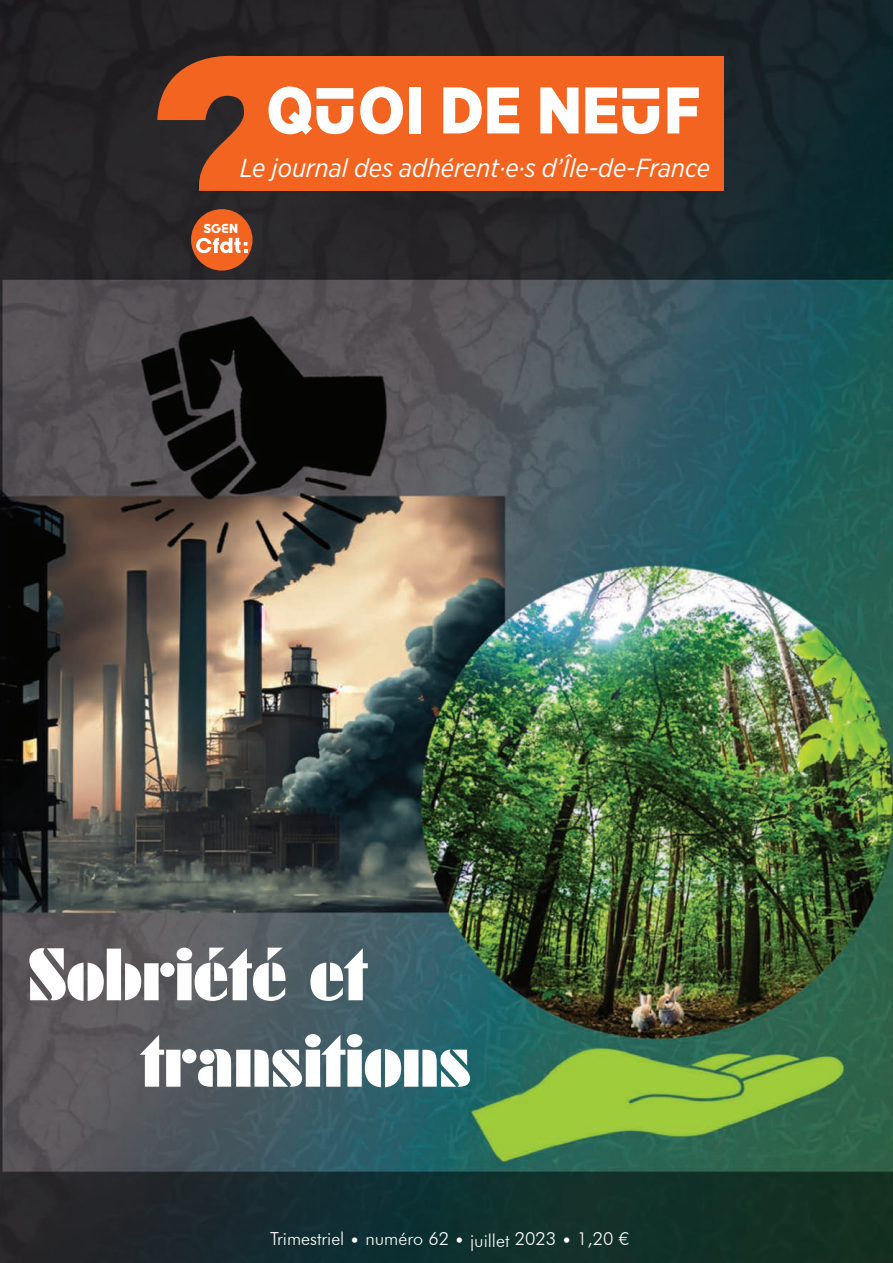
<style>
.page{position:relative;width:893px;height:1263px;background:#fff}
.page>*{position:absolute;margin:0;border:0;box-sizing:border-box;transform-origin:0 0}
.t1{font:72px/86.4px "Futura Black BT";color:#fff}
.t2{font:900 65.85px "Gotham Narrow";color:#fff}
.t3{font:italic 26.1px "Gotham Narrow";color:#fff}
.t4{font:300 18px "Futura BT";color:#fff}
.t5{font:900 condensed 13.05px "CFDT";color:#fff}
.s1{font-family:"CFDT";font-stretch:condensed}
</style>
<div class="page">
<img style="left:0;top:0;width:893px;height:1263px">
<div style="left:244px;top:56px;width:480px;height:135px;background:#f36421"></div>
<svg style="left:157px;top:56px;width:87px;height:135px;background:#8b4424"></svg>
<div style="left:191px;top:209px;width:62px;height:62px;background:#f36421;border-radius:50%"></div>
<svg style="left:196px;top:238px;width:51px;height:15px"></svg>
<div style="left:228px;top:56px;width:496px;height:24px;background:#f36421"></div>
<h2 class="t2" style="left:266px;top:67px;width:435px">Q<span class="s1">U</span>OI DE NE<span class="s1">U</span>F</h2>
<p class="t3" style="left:240px;top:151px;width:472px">Le journal des adhérent·e·s d’Île-de-France</p>
<p class="t5" style="left:204px;top:221px;width:36px">SGEN</p>
<h1 class="t1" style="left:141px;top:931px;width:332px;text-indent:-113px">Sobriété et transitions</h1>
<p class="t4" style="left:270px;top:1228px;width:360px">Trimestriel • numéro 62 • juillet 2023 • 1,20 €</p>
</div>
